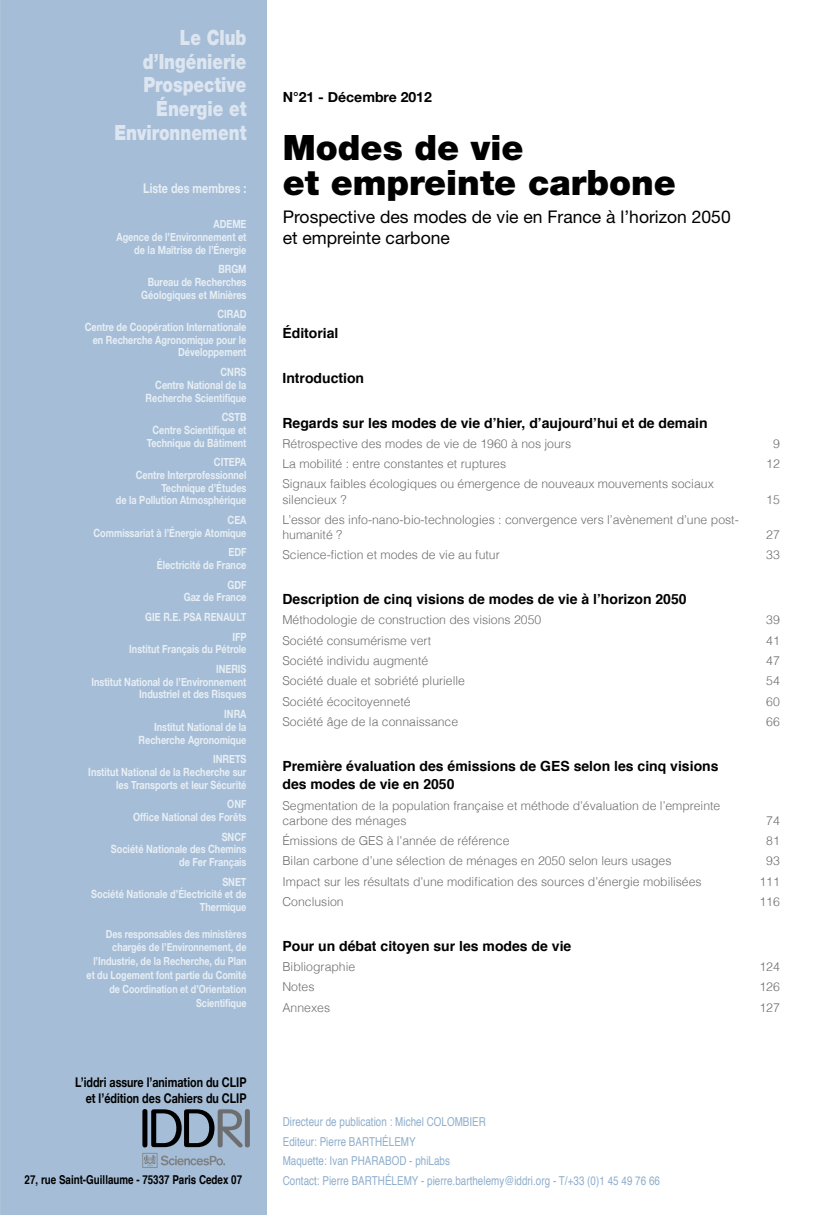
<style>
.page{position:relative;width:818px;height:1215px;background:#fff}
.page>*{position:absolute;margin:0;border:0;box-sizing:border-box;transform-origin:0 0}
.t1{font:900 35px/35px "Helvetica Neue LT Std";color:#000}
.t2{font:900 21px/23.8px "Helvetica Neue LT Std";color:#dde6f0;text-align:right;scale:.8 1}
.t3{font:17.5px/21px "Helvetica Neue LT Std";color:#000}
.t4{font:700 14px/18.6px "Helvetica";color:#000}
.t5{font:700 14px "Helvetica Neue";color:#000}
.t6{font:700 13.47px/16.1px "Helvetica Neue";color:#000;text-align:right;scale:.8 1}
.t7{font:700 13.47px "Helvetica Neue";color:#e8eff5;scale:.8 1}
.t8{font:300 12.25px/15px "Helvetica";color:#6d6e70}
.t9{font:12.25px/19.6px "Helvetica";letter-spacing:.005em;color:#8eadcc;scale:.8 1}
.t10{font:700 12.25px "Helvetica";color:#000;scale:.8 1}
.t11{font:700 11.38px/12.6px "Helvetica Neue";color:#e8eff5;text-align:right;scale:.8 1}
.t12{font:700 11.2px/13.8px "Helvetica Neue";color:#e8eff5;text-align:right;scale:.8 1}
</style>
<div class="page">
<div style="left:0;top:0;width:266px;height:1214px;background:#a5bdd6"></div>
<svg style="left:142px;top:1109px;width:100px;height:59px"></svg>
<div style="left:245px;top:1109px;width:5px;height:38px;background:#6d6e70;border-radius:2px"></div>
<h2 class="t2" style="left:114px;top:25px;width:166px">Le Club d’Ingénierie<br>Prospective<br>Énergie et<br>Environnement</h2>
<p class="t7" style="left:143px;top:177px;width:130px">Liste des membres :</p>
<p class="t11" style="left:213px;top:218px;width:26px">AD EME</p>
<p class="t11" style="left:116px;top:231px;width:164px">Agence de l’Environnement et</p>
<p class="t11" style="left:134px;top:244px;width:142px">de la Maîtrise de l’Énergie</p>
<p class="t11" style="left:218px;top:263px;width:10px">BRGM</p>
<p class="t11" style="left:148px;top:276px;width:125px">Bureau de Recherches</p>
<p class="t11" style="left:141px;top:289px;width:133px">Géologiques et Minières</p>
<p class="t11" style="left:217px;top:308px;width:21px">CIRAD</p>
<p class="t11" style="left:85px;top:321px;width:203px">Centre de Coopération Internationale</p>
<p class="t11" style="left:93px;top:334px;width:194px">en Recherche Agronomique pour le</p>
<p class="t11" style="left:178px;top:346px;width:87px">Développement</p>
<p class="t11" style="left:220px;top:366px;width:18px">CNRS</p>
<p class="t11" style="left:155px;top:379px;width:115px">Centre National de la</p>
<p class="t11" style="left:146px;top:391px;width:127px">Recherche Scientifique</p>
<p class="t11" style="left:222px;top:411px;width:17px">CSTB</p>
<p class="t11" style="left:152px;top:424px;width:119px">Centre Scientifique et</p>
<p class="t11" style="left:147px;top:436px;width:126px">Technique du Bâtiment</p>
<p class="t11" style="left:116px;top:456px;width:165px">CITEPA<br>Centre Interprofessionnel<br>Technique d’Études<br>de la Pollution Atmosphérique</p>
<p class="t11" style="left:93px;top:514px;width:193px;text-align:left;text-indent:134px">CEA<br>Commissariat à l’Énergie Atomique</p>
<p class="t11" style="left:157px;top:546px;width:114px">ED F<br>Électricité de France</p>
<p class="t11" style="left:184px;top:578px;width:80px">GD F<br>Gaz de France</p>
<p class="t11" style="left:145px;top:611px;width:83px">GIE R.E. PSA RENAU</p>
<p class="t11" style="left:232px;top:607px;width:19px;line-height:19.6px;text-align:center">LT<br>IFP</p>
<p class="t11" style="left:129px;top:640px;width:148px;line-height:19.6px">Institut Français du Pétrole<br>INERIS</p>
<p class="t11" style="left:91px;top:675px;width:195px">Institut National de l’Environnement<br>Industriel et des Risques</p>
<p class="t11" style="left:224px;top:708px;width:13px">INRA</p>
<p class="t11" style="left:154px;top:721px;width:117px">Institut National de la</p>
<p class="t11" style="left:138px;top:733px;width:136px">Recherche Agronomique</p>
<p class="t11" style="left:213px;top:753px;width:12px">INRETS</p>
<p class="t11" style="left:88px;top:766px;width:199px">Institut National de la Recherche sur</p>
<p class="t11" style="left:116px;top:778px;width:164px">les Transports et leur Sécurité</p>
<p class="t11" style="left:133px;top:798px;width:143px">ON F<br>Office National des Forêts</p>
<p class="t11" style="left:111px;top:830px;width:171px">SNCF<br>Société Nationale des Chemins de Fer Français</p>
<p class="t11" style="left:222px;top:875px;width:9px">SNET</p>
<p class="t11" style="left:91px;top:888px;width:195px">Société Nationale d’Électricité et de</p>
<p class="t11" style="left:200px;top:901px;width:60px">Thermique</p>
<p class="t12" style="left:86px;top:927px;width:201px">Des responsables des ministères chargés de l’Environnement, de l’Industrie, de la Recherche, du Plan et du Logement font partie du Comité de Coordination et d’Orientation<br>Scientifique</p>
<p class="t6" style="left:75px;top:1074px;width:215px">L’iddri assure l’animation du CLIP et l’édition des Cahiers du CLIP</p>
<p class="t10" style="left:25px;top:1170px;width:273px">27, rue Saint-Guillaume - 75337 Paris Cedex 07</p>
<p class="t5" style="left:283px;top:86px;width:151px">N°21 - Décembre 2012</p>
<h1 class="t1" style="left:283px;top:130px;width:394px">Modes de vie<br>et empreinte carbone</h1>
<h3 class="t3" style="left:283px;top:206px;width:449px">Prospective des modes de vie en France à l’horizon 2050 et empreinte carbone</h3>
<p class="t4" style="left:282px;top:324px;width:58px">Éditorial</p>
<p class="t4" style="left:282px;top:369px;width:83px">Introduction</p>
<p class="t4" style="left:282px;top:413px;width:426px">Regards sur les modes de vie d’hier, d’aujourd’hui et de demain</p>
<p class="t8" style="left:282px;top:435px;width:290px">Rétrospective des modes de vie de 1960 à nos jours</p>
<p class="t8" style="left:772px;top:435px;width:8px">9</p>
<p class="t8" style="left:282px;top:456px;width:225px">La mobilité : entre constantes et ruptures</p>
<p class="t8" style="left:766px;top:456px;width:15px">12</p>
<p class="t8" style="left:282px;top:476px;width:432px">Signaux faibles écologiques ou émergence de nouveaux mouvements sociaux silencieux ?</p>
<p class="t8" style="left:766px;top:491px;width:15px">15</p>
<p class="t8" style="left:282px;top:511px;width:457px">L’essor des info-nano-bio-technologies : convergence vers l’avènement d’une post&shy;humanité ?</p>
<p class="t8" style="left:766px;top:526px;width:15px">27</p>
<p class="t8" style="left:282px;top:547px;width:219px">Science-fiction et modes de vie au futur</p>
<p class="t8" style="left:766px;top:547px;width:15px">33</p>
<p class="t4" style="left:282px;top:590px;width:405px">Description de cinq visions de modes de vie à l’horizon 2050</p>
<p class="t8" style="left:282px;top:612px;width:260px">Méthodologie de construction des visions 2050</p>
<p class="t8" style="left:766px;top:612px;width:15px">39</p>
<p class="t8" style="left:282px;top:632px;width:150px">Société consumérisme vert</p>
<p class="t8" style="left:766px;top:632px;width:15px">41</p>
<p class="t8" style="left:282px;top:652px;width:147px">Société individu augmenté</p>
<p class="t8" style="left:766px;top:652px;width:15px">47</p>
<p class="t8" style="left:282px;top:673px;width:184px">Société duale et sobriété plurielle</p>
<p class="t8" style="left:766px;top:673px;width:15px">54</p>
<p class="t8" style="left:282px;top:693px;width:130px">Société écocitoyenneté</p>
<p class="t8" style="left:766px;top:693px;width:15px">60</p>
<p class="t8" style="left:282px;top:713px;width:177px">Société âge de la connaissance</p>
<p class="t8" style="left:766px;top:713px;width:15px">66</p>
<p class="t4" style="left:282px;top:756px;width:437px">Première évaluation des émissions de GES selon les cinq visions des modes de vie en 2050</p>
<p class="t8" style="left:282px;top:797px;width:439px">Segmentation de la population française et méthode d’évaluation de l’empreinte carbone des ménages</p>
<p class="t8" style="left:766px;top:812px;width:15px">74</p>
<p class="t8" style="left:282px;top:832px;width:228px">Émissions de GES à l’année de référence</p>
<p class="t8" style="left:766px;top:832px;width:15px">81</p>
<p class="t8" style="left:282px;top:852px;width:390px">Bilan carbone d’une sélection de ménages en 2050 selon leurs usages</p>
<p class="t8" style="left:766px;top:852px;width:15px">93</p>
<p class="t8" style="left:282px;top:873px;width:420px">Impact sur les résultats d’une modification des sources d’énergie mobilisées</p>
<p class="t8" style="left:759px;top:873px;width:22px">111</p>
<p class="t8" style="left:282px;top:893px;width:63px">Conclusion</p>
<p class="t8" style="left:759px;top:893px;width:22px">116</p>
<p class="t4" style="left:282px;top:936px;width:290px">Pour un débat citoyen sur les modes de vie</p>
<p class="t8" style="left:282px;top:958px;width:74px">Bibliographie</p>
<p class="t8" style="left:759px;top:958px;width:22px">124</p>
<p class="t8" style="left:282px;top:978px;width:33px">Notes</p>
<p class="t8" style="left:759px;top:978px;width:22px">126</p>
<p class="t8" style="left:282px;top:999px;width:49px">Annexes</p>
<p class="t8" style="left:759px;top:999px;width:22px">127</p>
<p class="t9" style="left:283px;top:1112px;width:473px">Directeur de publication : Michel COLOMBIER<br>Editeur: Pierre Barthélemy<br>Maquette: Ivan PHARABOD - phiLabs<br>Contact: Pierre Barthélemy - pierre.barthelemy@iddri.org - T/+33 (0)1 45 49 76 66</p>
</div>
